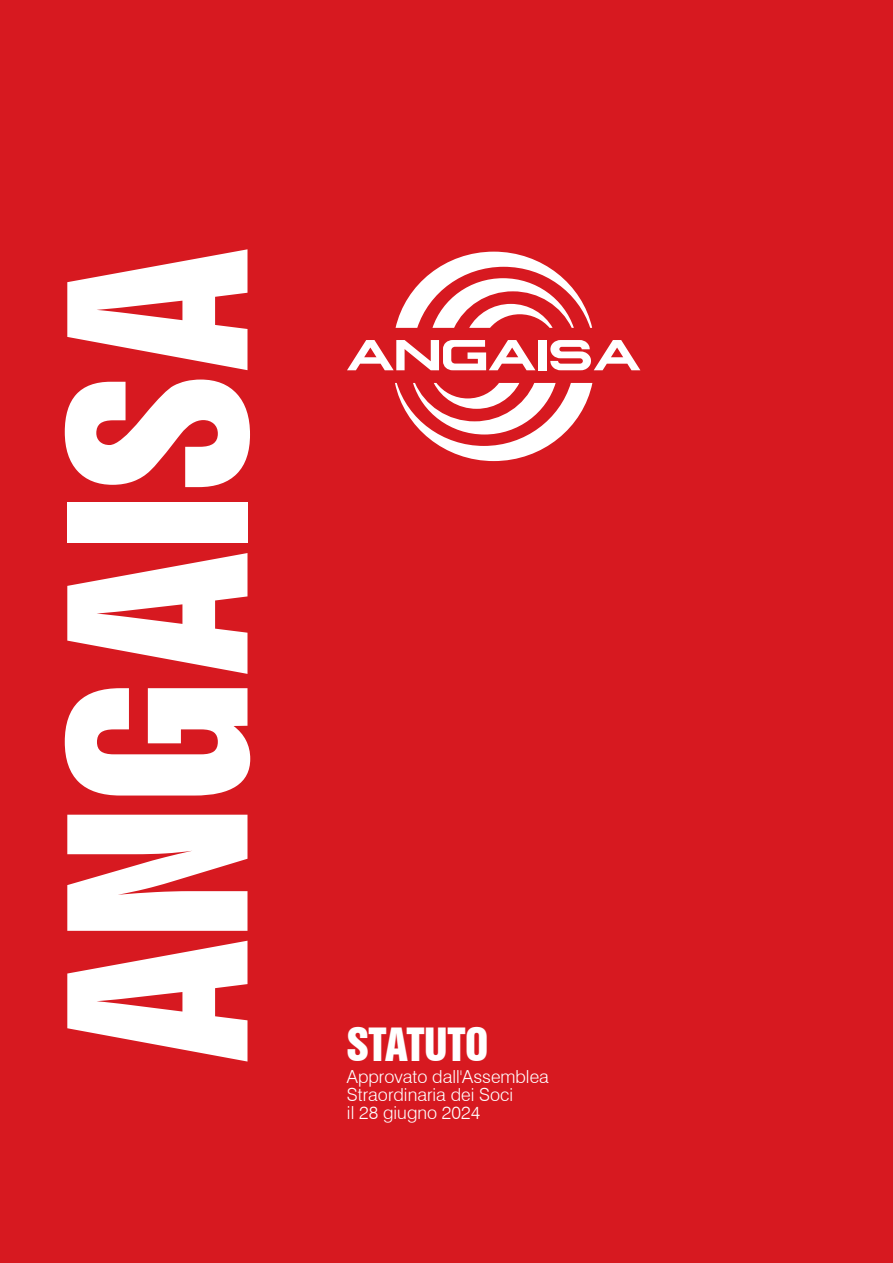
<style>
.page{position:relative;width:893px;height:1263px;background:#d71920}
.page>*{position:absolute;margin:0;border:0;box-sizing:border-box;transform-origin:0 0}
.t1{font:225px "Swiss 921 BT Regular A";color:#fff}
.t2{font:42px "Swiss 921 BT Regular A";color:#fff}
.t3{font:300 18px/18px "Swiss 721 BT";color:#fff}
</style>
<div class="page">
<svg style="left:347px;top:340px;width:188px;height:30px"></svg>
<div style="left:538px;top:340px;width:8px;height:30px;background:#fff"></div>
<svg style="left:550px;top:340px;width:90px;height:30px"></svg>
<svg style="left:396px;top:252px;width:196px;height:76px"></svg>
<svg style="left:395px;top:383px;width:197px;height:78px"></svg>
<h1 class="t1" style="left:12px;top:1062px;width:814px;rotate:-90deg">ANGAISA</h1>
<h2 class="t2" style="left:347px;top:1017px;width:143px">STATUTO</h2>
<p class="t3" style="left:347px;top:1067px;width:203px">Approvato dall'Assemblea<br>Straordinaria dei Soci</p>
<p class="t3" style="left:347px;top:1103px;width:135px">il 28 giugno 2024</p>
</div>
